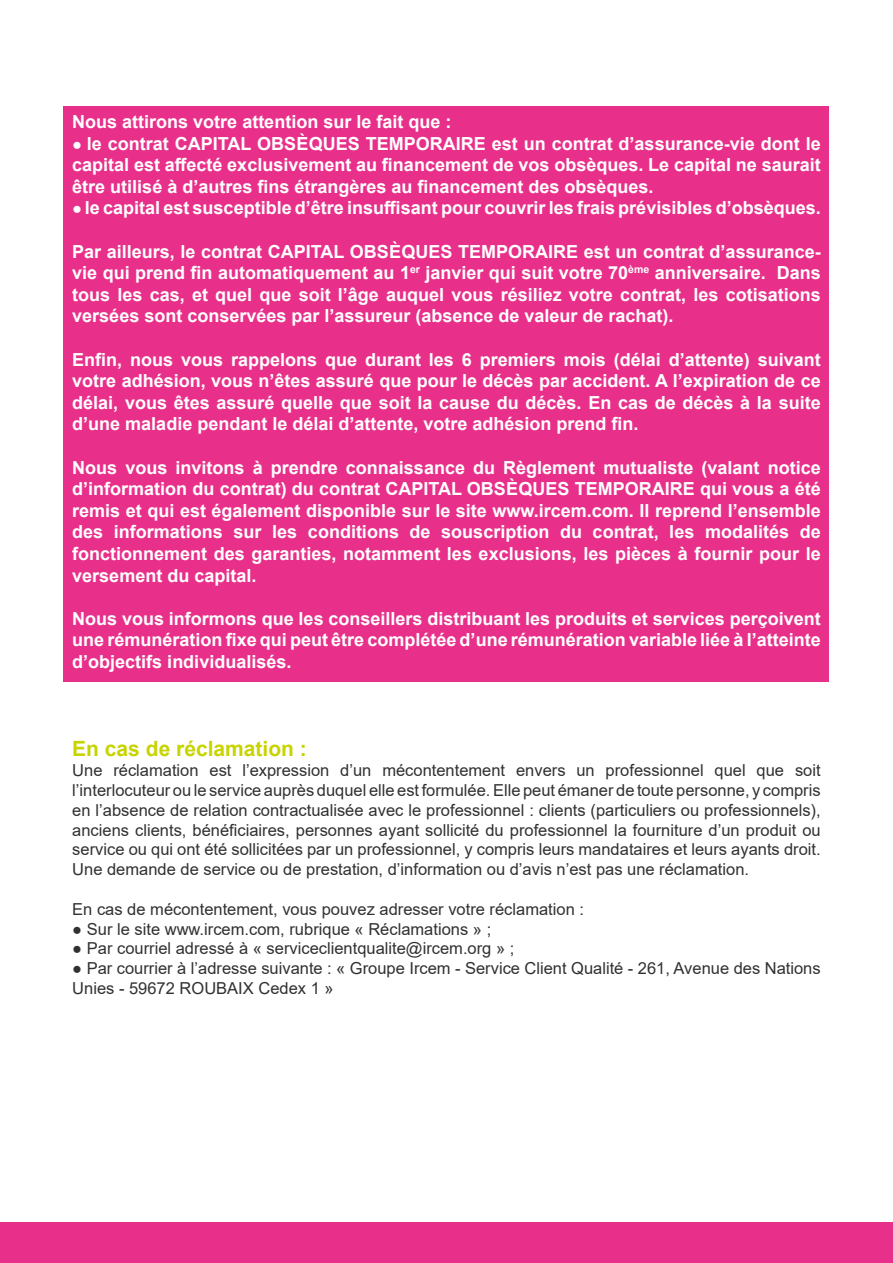
<style>
.page{position:relative;width:893px;height:1263px;background:#fff}
.page>*{position:absolute;margin:0;border:0;box-sizing:border-box;transform-origin:0 0}
.t1{font:700 21px "Arial";color:#c8d400}
.t2{font:700 18px/21.6px "Arial";color:#fff;text-align:justify}
.t3{font:16.5px/19.8px "Arial";color:#313132;text-align:justify}
.s1{font-family:"Arial Narrow";font-weight:400;font-size:16.5px}
.s2{font-family:"Arial Narrow"}
</style>
<div class="page">
<div style="left:0;top:1222px;width:893px;height:41px;background:#e8308a"></div>
<div style="left:64px;top:106px;width:765px;height:576px;background:#e8308a"></div>
<p class="t2" style="left:72px;top:111px;width:381px">Nous attirons votre attention sur le fait que :</p>
<p class="t2" style="left:72px;top:133px;width:750px"><span class="s1">●</span> le contrat CAPITAL OBSÈQUES TEMPORAIRE est un contrat d’assurance-vie dont le capital est affecté exclusivement au financement de vos obsèques. Le capital ne saurait être utilisé à d’autres fins étrangères au financement des obsèques.</p>
<p class="t2" style="left:72px;top:197px;width:750px"><span class="s1">●</span> le capital est susceptible d’être insuffisant pour couvrir les frais prévisibles d’obsèques.</p>
<p class="t2" style="left:72px;top:241px;width:750px">Par ailleurs, le contrat CAPITAL OBSÈQUES TEMPORAIRE est un contrat d’assurance&shy;vie qui prend fin automatiquement au 1<sup>er</sup> janvier qui suit votre 70<sup>ème</sup> anniversaire. Dans tous les cas, et quel que soit l’âge auquel vous résiliez votre contrat, les cotisations versées sont conservées par l’assureur (absence de valeur de rachat).</p>
<p class="t2" style="left:72px;top:349px;width:750px">Enfin, nous vous rappelons que durant les 6 premiers mois (délai d’attente) suivant votre adhésion, vous n’êtes assuré que pour le décès par accident. A l’expiration de ce délai, vous êtes assuré quelle que soit la cause du décès. En cas de décès à la suite d’une maladie pendant le délai d’attente, votre adhésion prend fin.</p>
<p class="t2" style="left:72px;top:457px;width:750px">Nous vous invitons à prendre connaissance du Règlement mutualiste (valant notice d’information du contrat) du contrat CAPITAL OBSÈQUES TEMPORAIRE qui vous a été remis et qui est également disponible sur le site www.ircem.com. Il reprend l’ensemble des informations sur les conditions de souscription du contrat, les modalités de fonctionnement des garanties, notamment les exclusions, les pièces à fournir pour le versement du capital.</p>
<p class="t2" style="left:72px;top:608px;width:750px">Nous vous informons que les conseillers distribuant les produits et services perçoivent une rémunération fixe qui peut être complétée d’une rémunération variable liée à l’atteinte d’objectifs individualisés.</p>
<p class="t1" style="left:72px;top:734px;width:236px">En cas de réclamation :</p>
<p class="t3" style="left:72px;top:760px;width:750px">Une réclamation est l’expression d’un mécontentement envers un professionnel quel que soit l’interlocuteur ou le service auprès duquel elle est formulée. Elle peut émaner de toute personne, y compris en l’absence de relation contractualisée avec le professionnel : clients (particuliers ou professionnels), anciens clients, bénéficiaires, personnes ayant sollicité du professionnel la fourniture d’un produit ou service ou qui ont été sollicitées par un professionnel, y compris leurs mandataires et leurs ayants droit.<br>Une demande de service ou de prestation, d’information ou d’avis n’est pas une réclamation.</p>
<p class="t3" style="left:72px;top:899px;width:513px">En cas de mécontentement, vous pouvez adresser votre réclamation :</p>
<p class="t3" style="left:72px;top:919px;width:420px"><span class="s2">●</span> Sur le site www.ircem.com, rubrique « Réclamations » ;</p>
<p class="t3" style="left:72px;top:938px;width:444px"><span class="s2">●</span> Par courriel adressé à « serviceclientqualite@ircem.org » ;</p>
<p class="t3" style="left:72px;top:958px;width:750px"><span class="s2">●</span> Par courrier à l’adresse suivante : « Groupe Ircem - Service Client Qualité - 261, Avenue des Nations<br>Unies - 59672 ROUBAIX Cedex 1 »</p>
</div>
